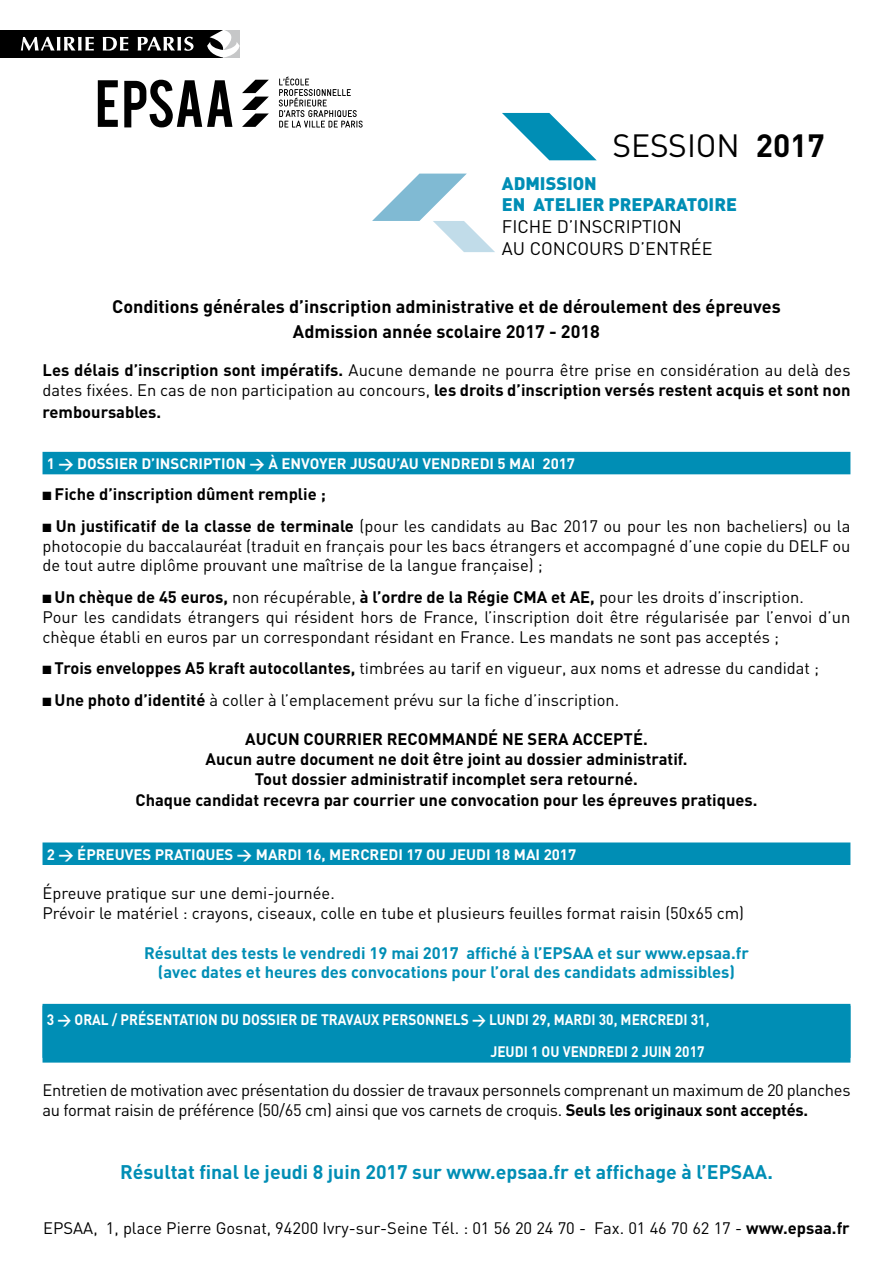
<style>
.page{position:relative;width:893px;height:1263px;background:#fff}
.page>*{position:absolute;margin:0;border:0;box-sizing:border-box;transform-origin:0 0}
.t1{font:31.8px "DIN";color:#000}
.t2{font:700 19.5px "DIN";color:#008eb5}
.t3{font:700 18px/24.6px "DIN";color:#000;text-align:center}
.t4{font:18px/21.6px "DIN";color:#000}
.t5{font:900 18px/21.6px "DIN";color:#008eb5}
.t6{font:16.5px/19.8px "DIN";color:#000}
.t7{font:700 16.5px/19.8px "DIN";color:#000;text-align:center}
.t8{font:16.5px/19.8px "DIN";letter-spacing:-.02em;color:#000}
.t9{font:700 16.5px/19.8px "DIN";color:#008eb5;text-align:center}
.t10{font:700 15px "DIN";color:#fff}
.t11{font:700 15px/31.5px "DIN";color:#fff;scale:.91 1}
.s1{font-weight:700}
</style>
<div class="page">
<svg style="left:372px;top:174px;width:123px;height:78px"></svg>
<svg style="left:502px;top:113px;width:95px;height:47px"></svg>
<div style="left:0;top:30px;width:223px;height:27px;background:#000"></div>
<svg style="left:21px;top:37px;width:73px;height:14px"></svg>
<svg style="left:103px;top:37px;width:25px;height:14px"></svg>
<svg style="left:138px;top:37px;width:56px;height:14px"></svg>
<svg style="left:207px;top:30px;width:33px;height:28px"></svg>
<svg style="left:279px;top:77px;width:84px;height:51px"></svg>
<svg style="left:98px;top:80px;width:134px;height:47px"></svg>
<svg style="left:242px;top:80px;width:27px;height:47px"></svg>
<div style="left:43px;top:452px;width:807px;height:22px;background:#008eb5"></div>
<div style="left:43px;top:842px;width:807px;height:23px;background:#008eb5"></div>
<div style="left:43px;top:1005px;width:807px;height:57px;background:#008eb5"></div>
<h1 class="t1" style="left:612px;top:125px;width:214px">SESSION <span class="s1">2017</span></h1>
<p class="t5" style="left:502px;top:172px;width:237px">ADMISSION<br>EN ATELIER PREPARATOIRE</p>
<p class="t4" style="left:502px;top:215px;width:212px">FICHE D’INSCRIPTION<br>AU CONCOURS D’ENTRÉE</p>
<p class="t3" style="left:112px;top:294px;width:670px">Conditions générales d’inscription administrative et de déroulement des épreuves<br>Admission année scolaire 2017 - 2018</p>
<p class="t6" style="left:43px;top:360px;width:809px"><span class="s1">Les délais d’inscription sont impératifs.</span> Aucune demande ne pourra être prise en considération au delà des dates fixées. En cas de non participation au concours, <span class="s1">les droits d’inscription versés restent acquis et sont non</span></p>
<p class="t7" style="left:43px;top:401px;width:120px">remboursables.</p>
<p class="t10" style="left:47px;top:454px;width:395px">1 &gt; DOSSIER D’INSCRIPTION &gt; À envoyer JUSQU’AU vendredi</p>
<p class="t10" style="left:498px;top:454px;width:79px">5 mai 2017</p>
<p class="t7" style="left:43px;top:484px;width:285px">■ Fiche d’inscription dûment remplie ;</p>
<p class="t6" style="left:43px;top:516px;width:809px;text-align:justify">■ <span class="s1">Un justificatif de la classe de terminale</span> (pour les candidats au Bac 2017 ou pour les non bacheliers) ou la photocopie du baccalauréat (traduit en français pour les bacs étrangers et accompagné d’une copie du DELF ou de tout autre diplôme prouvant une maîtrise de la langue française) ;</p>
<p class="t6" style="left:43px;top:587px;width:809px">■ <span class="s1">Un chèque de 45 euros,</span> non récupérable, <span class="s1">à l’ordre de la Régie CMA et AE,</span> pour les droits d’inscription.<br>Pour les candidats étrangers qui résident hors de France, l’inscription doit être régularisée par l’envoi d’un chèque établi en euros par un correspondant résidant en France. Les mandats ne sont pas acceptés ;</p>
<p class="t6" style="left:43px;top:658px;width:778px">■ <span class="s1">Trois enveloppes A5 kraft autocollantes,</span> timbrées au tarif en vigueur, aux noms et adresse du candidat ;</p>
<p class="t6" style="left:43px;top:689px;width:578px">■ <span class="s1">Une photo d’identité</span> à coller à l’emplacement prévu sur la fiche d’inscription.</p>
<p class="t7" style="left:205px;top:729px;width:483px">AUCUN COURRIER RECOMMANDÉ NE SERA ACCEPTÉ.<br>Aucun autre document ne doit être joint au dossier administratif.<br>Tout dossier administratif incomplet sera retourné.</p>
<p class="t7" style="left:135px;top:790px;width:624px">Chaque candidat recevra par courrier une convocation pour les épreuves pratiques.</p>
<p class="t10" style="left:47px;top:844px;width:231px">2 &gt; ÉPREUVES PRATIQUES &gt; mardi</p>
<p class="t10" style="left:305px;top:844px;width:46px">16, mercredi</p>
<p class="t10" style="left:406px;top:844px;width:171px">17 ou JEUDI 18 MAI 2017</p>
<p class="t6" style="left:43px;top:883px;width:703px">Épreuve pratique sur une demi-journée.<br>Prévoir le matériel : crayons, ciseaux, colle en tube et plusieurs feuilles format raisin (50x65 cm)</p>
<p class="t9" style="left:144px;top:942px;width:606px">Résultat des tests le vendredi 19 mai 2017 affiché à l’EPSAA et sur www.epsaa.fr (avec dates et heures des convocations pour l’oral des candidats admissibles)</p>
<p class="t11" style="left:490px;top:1003px;width:242px;text-indent:-444px">3 &gt; ORAL / PRÉSENTATION DU DOSSIER DE TRAVAUX PERSONNELS &gt; LUNDI 29, MARDI 30, M ERCREDI 31,<br>JEUDI 1 ou VENDREDI 2 JUIN 2017</p>
<p class="t8" style="left:43px;top:1080px;width:809px">Entretien de motivation avec présentation du dossier de travaux personnels comprenant un maximum de 20 planches au format raisin de préférence (50/65 cm) ainsi que vos carnets de croquis. <span class="s1">Seuls les originaux sont acceptés.</span></p>
<p class="t2" style="left:120px;top:1159px;width:654px">Résultat final le jeudi 8 juin 2017 sur www.epsaa.fr et affichage à l’EPSAA.</p>
<p class="t6" style="left:43px;top:1218px;width:808px">EPSAA, 1, place Pierre Gosnat, 94200 Ivry-sur-Seine Tél. : 01 56 20 24 70 - Fax. 01 46 70 62 17 - <span class="s1">www.epsaa.fr</span></p>
</div>
